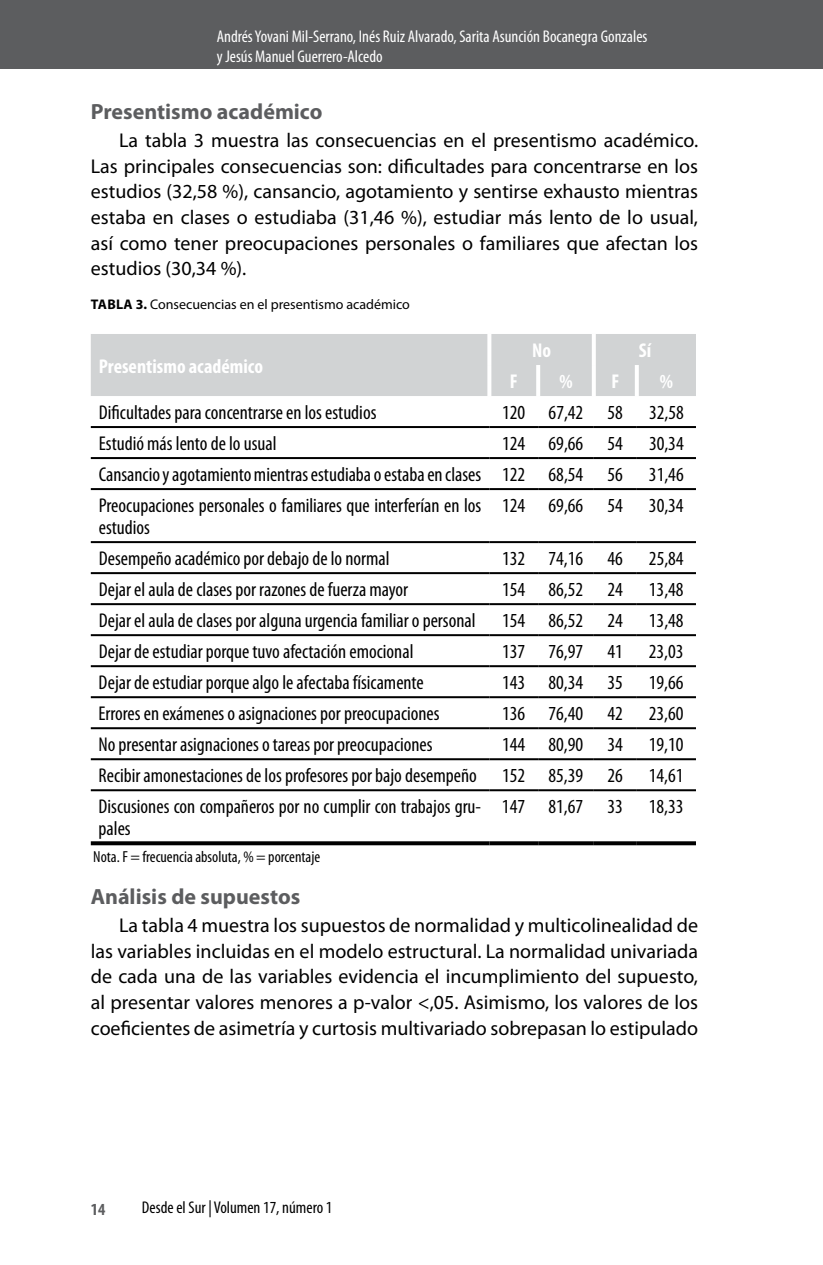
<style>
.page{position:relative;width:823px;height:1265px;background:#fff}
.page>*{position:absolute;margin:0;border:0;box-sizing:border-box;transform-origin:0 0}
.t1{font:700 22px "Myriad Pro";color:#5c5d5f}
.t2{font:condensed 20px/22px "Myriad Pro";color:#000}
.t3{font:20px/25.6px "Myriad Pro";color:#000;text-align:justify}
.t4{font:700 condensed 20px "Myriad Pro";color:#fff}
.t5{font:condensed 17px/20px "Myriad Pro";color:#fff}
.t6{font:condensed 17px "Myriad Pro";color:#000}
.t7{font:700 condensed 17px "Myriad Pro";color:#5c5d5f}
.t8{font:condensed 16px "Myriad Pro";color:#000}
.t9{font:14px "Myriad Pro";color:#000}
.s1{font-weight:700}
</style>
<div class="page">
<div style="left:0;top:0;width:822px;height:68px;background:#5c5d5f"></div>
<hr style="left:822px;top:0;width:1px;height:68px;background:#5c5d5f">
<div style="left:91px;top:334px;width:604px;height:62px;background:#d1d3d4"></div>
<svg style="left:487px;top:334px;width:4px;height:31px"></svg>
<svg style="left:591px;top:334px;width:4px;height:31px"></svg>
<svg style="left:487px;top:365px;width:4px;height:31px"></svg>
<hr style="left:536px;top:365px;width:4px;height:31px;background:#fff">
<svg style="left:591px;top:365px;width:4px;height:31px"></svg>
<svg style="left:634px;top:365px;width:4px;height:31px"></svg>
<hr style="left:91px;top:426px;width:398px;height:2px;background:#000">
<hr style="left:489px;top:426px;width:49px;height:2px;background:#000">
<hr style="left:538px;top:426px;width:55px;height:2px;background:#000">
<hr style="left:593px;top:426px;width:43px;height:2px;background:#000">
<hr style="left:636px;top:426px;width:59px;height:2px;background:#000">
<hr style="left:91px;top:457px;width:398px;height:2px;background:#000">
<hr style="left:489px;top:457px;width:49px;height:2px;background:#000">
<hr style="left:538px;top:457px;width:55px;height:2px;background:#000">
<hr style="left:593px;top:457px;width:43px;height:2px;background:#000">
<hr style="left:636px;top:457px;width:59px;height:2px;background:#000">
<hr style="left:91px;top:488px;width:398px;height:2px;background:#000">
<hr style="left:489px;top:488px;width:49px;height:2px;background:#000">
<hr style="left:538px;top:488px;width:55px;height:2px;background:#000">
<hr style="left:593px;top:488px;width:43px;height:2px;background:#000">
<hr style="left:636px;top:488px;width:59px;height:2px;background:#000">
<hr style="left:91px;top:541px;width:398px;height:2px;background:#000">
<hr style="left:489px;top:541px;width:49px;height:2px;background:#000">
<hr style="left:538px;top:541px;width:55px;height:2px;background:#000">
<hr style="left:593px;top:541px;width:43px;height:2px;background:#000">
<hr style="left:636px;top:541px;width:59px;height:2px;background:#000">
<hr style="left:91px;top:572px;width:398px;height:2px;background:#000">
<hr style="left:489px;top:572px;width:49px;height:2px;background:#000">
<hr style="left:538px;top:572px;width:55px;height:2px;background:#000">
<hr style="left:593px;top:572px;width:43px;height:2px;background:#000">
<hr style="left:636px;top:572px;width:59px;height:2px;background:#000">
<hr style="left:91px;top:603px;width:398px;height:2px;background:#000">
<hr style="left:489px;top:603px;width:49px;height:2px;background:#000">
<hr style="left:538px;top:603px;width:55px;height:2px;background:#000">
<hr style="left:593px;top:603px;width:43px;height:2px;background:#000">
<hr style="left:636px;top:603px;width:59px;height:2px;background:#000">
<hr style="left:91px;top:634px;width:398px;height:2px;background:#000">
<hr style="left:489px;top:634px;width:49px;height:2px;background:#000">
<hr style="left:538px;top:634px;width:55px;height:2px;background:#000">
<hr style="left:593px;top:634px;width:43px;height:2px;background:#000">
<hr style="left:636px;top:634px;width:59px;height:2px;background:#000">
<hr style="left:91px;top:665px;width:398px;height:2px;background:#000">
<hr style="left:489px;top:665px;width:49px;height:2px;background:#000">
<hr style="left:538px;top:665px;width:55px;height:2px;background:#000">
<hr style="left:593px;top:665px;width:43px;height:2px;background:#000">
<hr style="left:636px;top:665px;width:59px;height:2px;background:#000">
<hr style="left:91px;top:696px;width:398px;height:2px;background:#000">
<hr style="left:489px;top:696px;width:49px;height:2px;background:#000">
<hr style="left:538px;top:696px;width:55px;height:2px;background:#000">
<hr style="left:593px;top:696px;width:43px;height:2px;background:#000">
<hr style="left:636px;top:696px;width:59px;height:2px;background:#000">
<hr style="left:91px;top:727px;width:398px;height:2px;background:#000">
<hr style="left:489px;top:727px;width:49px;height:2px;background:#000">
<hr style="left:538px;top:727px;width:55px;height:2px;background:#000">
<hr style="left:593px;top:727px;width:43px;height:2px;background:#000">
<hr style="left:636px;top:727px;width:59px;height:2px;background:#000">
<svg style="left:91px;top:841px;width:398px;height:4px;background:#121212"></svg>
<svg style="left:489px;top:841px;width:49px;height:4px"></svg>
<svg style="left:538px;top:841px;width:55px;height:4px"></svg>
<svg style="left:593px;top:841px;width:43px;height:4px"></svg>
<svg style="left:636px;top:841px;width:59px;height:4px"></svg>
<hr style="left:91px;top:758px;width:398px;height:2px;background:#000">
<hr style="left:489px;top:758px;width:49px;height:2px;background:#000">
<hr style="left:538px;top:758px;width:55px;height:2px;background:#000">
<hr style="left:593px;top:758px;width:43px;height:2px;background:#000">
<hr style="left:636px;top:758px;width:59px;height:2px;background:#000">
<hr style="left:91px;top:789px;width:398px;height:2px;background:#000">
<hr style="left:489px;top:789px;width:49px;height:2px;background:#000">
<hr style="left:538px;top:789px;width:55px;height:2px;background:#000">
<hr style="left:593px;top:789px;width:43px;height:2px;background:#000">
<hr style="left:636px;top:789px;width:59px;height:2px;background:#000">
<p class="t5" style="left:217px;top:26px;width:432px">Andrés Yovani Mil-Serrano, Inés Ruiz Alvarado, Sarita Asunción Bocanegra Gonzales y Jesús Manuel Guerrero-Alcedo</p>
<p class="t1" style="left:91px;top:97px;width:233px">Presentismo académico</p>
<p class="t3" style="left:91px;top:127px;width:608px;text-indent:28px">La tabla 3 muestra las consecuencias en el presentismo académico.<br>Las principales consecuencias son: dificultades para concentrarse en los estudios (32,58 %), cansancio, agotamiento y sentirse exhausto mientras estaba en clases o estudiaba (31,46 %), estudiar más lento de lo usual, así como tener preocupaciones personales o familiares que afectan los estudios (30,34 %).</p>
<p class="t9" style="left:91px;top:295px;width:320px"><span class="s1">TABLA 3.</span> Consecuencias en el presentismo académico</p>
<p class="t4" style="left:99px;top:353px;width:165px">Presentismo académico</p>
<p class="t4" style="left:532px;top:338px;width:20px">No</p>
<p class="t4" style="left:638px;top:338px;width:14px">Sí</p>
<p class="t4" style="left:509px;top:369px;width:9px">F</p>
<p class="t4" style="left:559px;top:369px;width:15px">%</p>
<p class="t4" style="left:611px;top:369px;width:9px">F</p>
<p class="t4" style="left:659px;top:369px;width:15px">%</p>
<p class="t2" style="left:99px;top:401px;width:279px">Dificultades para concentrarse en los estudios</p>
<p class="t2" style="left:502px;top:401px;width:122px">120 67,42 58</p>
<p class="t2" style="left:648px;top:401px;width:36px">32,58</p>
<p class="t2" style="left:99px;top:432px;width:179px">Estudió más lento de lo usual</p>
<p class="t2" style="left:502px;top:432px;width:122px">124 69,66 54</p>
<p class="t2" style="left:648px;top:432px;width:36px">30,34</p>
<p class="t2" style="left:99px;top:463px;width:525px">Cansancio y agotamiento mientras estudiaba o estaba en clases 122 68,54 56</p>
<p class="t2" style="left:648px;top:463px;width:36px">31,46</p>
<p class="t2" style="left:99px;top:494px;width:384px">Preocupaciones personales o familiares que interferían en los estudios</p>
<p class="t2" style="left:502px;top:494px;width:122px">124 69,66 54</p>
<p class="t2" style="left:648px;top:494px;width:36px">30,34</p>
<p class="t2" style="left:99px;top:547px;width:292px">Desempeño académico por debajo de lo normal</p>
<p class="t2" style="left:502px;top:547px;width:122px">132 74,16 46</p>
<p class="t2" style="left:648px;top:547px;width:36px">25,84</p>
<p class="t2" style="left:99px;top:578px;width:311px">Dejar el aula de clases por razones de fuerza mayor</p>
<p class="t2" style="left:502px;top:578px;width:122px">154 86,52 24</p>
<p class="t2" style="left:648px;top:578px;width:36px">13,48</p>
<p class="t2" style="left:99px;top:609px;width:378px">Dejar el aula de clases por alguna urgencia familiar o personal</p>
<p class="t2" style="left:502px;top:609px;width:122px">154 86,52 24</p>
<p class="t2" style="left:648px;top:609px;width:36px">13,48</p>
<p class="t2" style="left:99px;top:640px;width:316px">Dejar de estudiar porque tuvo afectación emocional</p>
<p class="t2" style="left:502px;top:640px;width:122px">137 76,97 41</p>
<p class="t2" style="left:648px;top:640px;width:36px">23,03</p>
<p class="t2" style="left:99px;top:671px;width:326px">Dejar de estudiar porque algo le afectaba físicamente</p>
<p class="t2" style="left:501px;top:671px;width:122px">143 80,34 35</p>
<p class="t2" style="left:648px;top:671px;width:36px">19,66</p>
<p class="t2" style="left:99px;top:702px;width:342px">Errores en exámenes o asignaciones por preocupaciones</p>
<p class="t2" style="left:501px;top:702px;width:122px">136 76,40 42</p>
<p class="t2" style="left:648px;top:702px;width:36px">23,60</p>
<p class="t2" style="left:99px;top:733px;width:335px">No presentar asignaciones o tareas por preocupaciones</p>
<p class="t2" style="left:501px;top:733px;width:122px">144 80,90 34</p>
<p class="t2" style="left:648px;top:733px;width:36px">19,10</p>
<p class="t2" style="left:98px;top:764px;width:379px">Recibir amonestaciones de los profesores por bajo desempeño</p>
<p class="t2" style="left:501px;top:764px;width:122px">152 85,39 26</p>
<p class="t2" style="left:648px;top:764px;width:36px">14,61</p>
<p class="t2" style="left:98px;top:795px;width:384px">Discusiones con compañeros por no cumplir con trabajos gru&shy;pales</p>
<p class="t2" style="left:501px;top:795px;width:122px">147 81,67 33</p>
<p class="t2" style="left:648px;top:795px;width:36px">18,33</p>
<p class="t8" style="left:93px;top:847px;width:228px">Nota. F = frecuencia absoluta, % = porcentaje</p>
<p class="t1" style="left:91px;top:882px;width:211px">Análisis de supuestos</p>
<p class="t3" style="left:91px;top:912px;width:608px;text-indent:28px">La tabla 4 muestra los supuestos de normalidad y multicolinealidad de las variables incluidas en el modelo estructural. La normalidad univariada de cada una de las variables evidencia el incumplimiento del supuesto, al presentar valores menores a p-valor &lt;,05. Asimismo, los valores de los coeficientes de asimetría y curtosis multivariado sobrepasan lo estipulado</p>
<p class="t7" style="left:91px;top:1198px;width:16px">14</p>
<p class="t6" style="left:142px;top:1196px;width:192px">Desde el Sur | Volumen 17, número 1</p>
</div>
